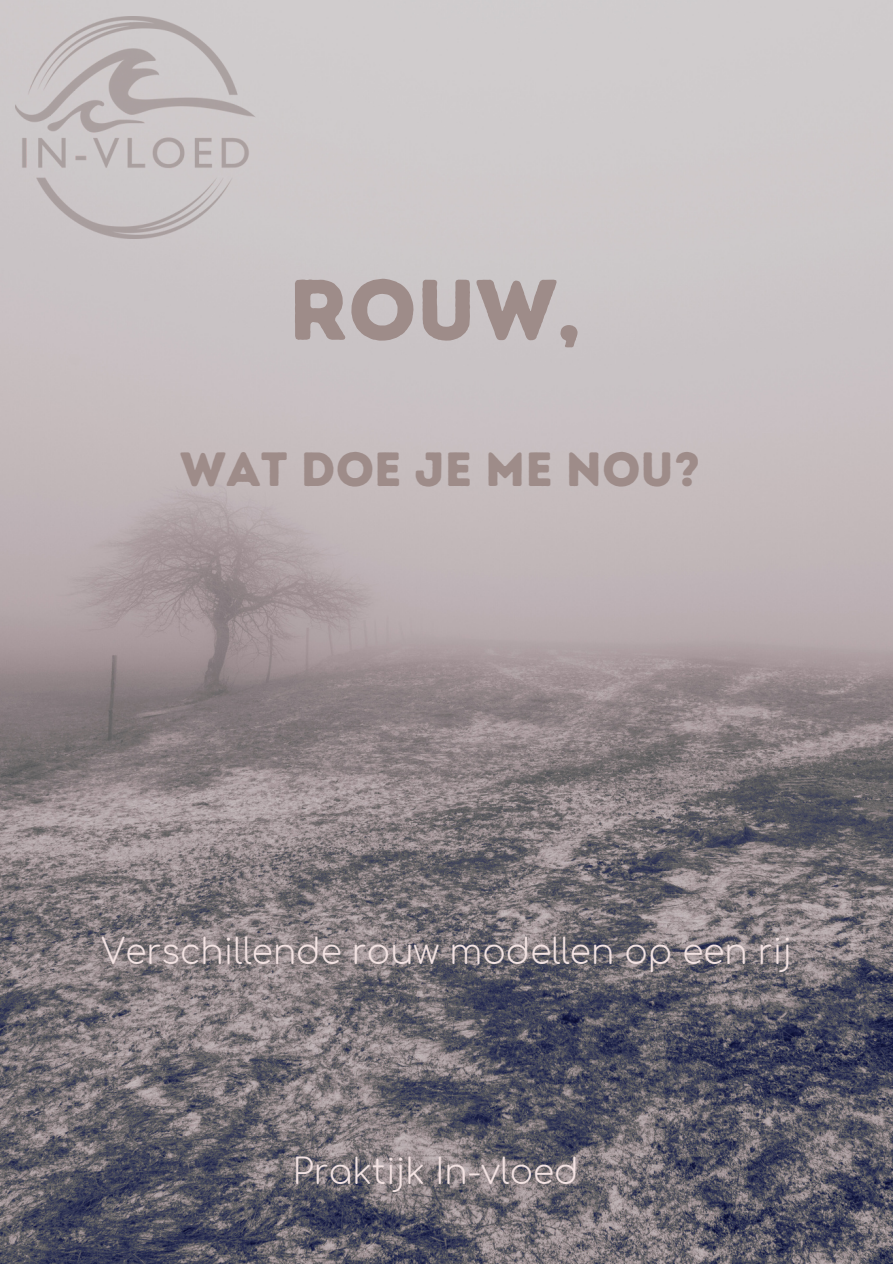
<style>
.page{position:relative;width:893px;height:1264px;background:#fff}
.page>*{position:absolute;margin:0;border:0;box-sizing:border-box;transform-origin:0 0}
.t1{font:85.5px "Intro Rust Base";color:#9e8c89}
.t2{font:48px "Intro Rust Base";color:#9e8c89}
.t3{font:300 34.5px "Comfortaa";color:#f4e4e3}
</style>
<div class="page">
<img style="left:0;top:0;width:892px;height:1263px">
<img style="left:15px;top:17px;width:241px;height:222px">
<p class="t1" style="left:289px;top:258px;width:294px">ROUW,</p>
<h1 class="t2" style="left:180px;top:440px;width:521px">WAT DOE JE ME NOU?</h1>
<h2 class="t3" style="left:101px;top:933px;width:692px">Verschillende rouw modellen op een rij</h2>
<p class="t3" style="left:293px;top:1153px;width:287px">Praktijk In-vloed</p>
</div>
